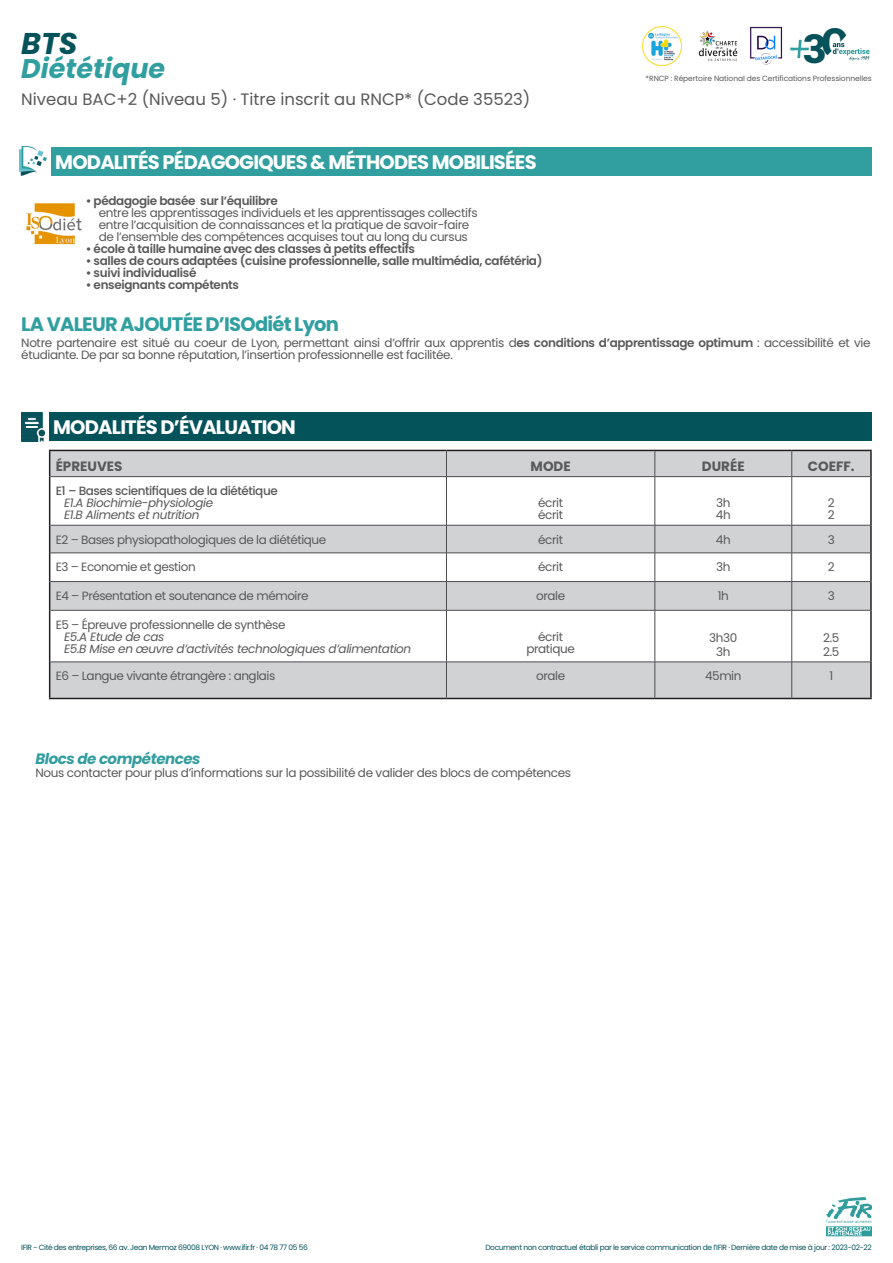
<style>
.page{position:relative;width:893px;height:1263px;background:#fff}
.page>*{position:absolute;margin:0;border:0;box-sizing:border-box;transform-origin:0 0}
.t1{font:900 40.2px "Roboto";color:#05525b}
.t2{font:italic 700 30px "Poppins";color:#04525a}
.t3{font:italic 700 27px "Poppins";color:#319f9f}
.t4{font:700 19.5px "Poppins";letter-spacing:-.04em;color:#fff}
.t5{font:700 19.5px "Poppins";letter-spacing:-.04em;color:#319f9f}
.t6{font:16.5px "Poppins";color:#595959}
.t7{font:italic 700 15px "Poppins";letter-spacing:-.03em;color:#339d9f}
.t8{font:700 13.5px "Poppins";color:#595959}
.t9{font:12px/12px "Poppins";letter-spacing:-.03em;color:#595959}
.t10{font:600 12px "Poppins";letter-spacing:-.03em;color:#595959}
.t11{font:italic 12px "Poppins";letter-spacing:-.03em;color:#595959}
.t12{font:500 12px "Poppins";letter-spacing:-.035em;color:#595959}
.t13{font:7.5px "Poppins";letter-spacing:-.05em;color:#04525a}
.t14{font:7.5px "Poppins";letter-spacing:-.01em;color:#595959}
.s1{font-weight:600}
</style>
<div class="page">
<img style="left:827px;top:1197px;width:45px;height:40px">
<svg style="left:833px;top:43px;width:36px;height:18px"></svg>
<svg style="left:790px;top:40px;width:19px;height:18px"></svg>
<img style="left:698px;top:30px;width:40px;height:31px">
<img style="left:643px;top:27px;width:38px;height:38px">
<img style="left:750px;top:27px;width:33px;height:38px">
<div style="left:52px;top:147px;width:820px;height:28px;background:#319f9f"></div>
<img style="left:20px;top:147px;width:27px;height:28px">
<div style="left:50px;top:412px;width:822px;height:29px;background:#04525a"></div>
<img style="left:21px;top:412px;width:23px;height:29px">
<svg style="left:50px;top:451px;width:820px;height:247px"></svg>
<hr style="left:49px;top:450px;width:397px;height:1px;background:#231f20">
<svg style="left:49px;top:451px;width:1px;height:26px"></svg>
<hr style="left:446px;top:450px;width:209px;height:1px;background:#231f20">
<hr style="left:655px;top:450px;width:137px;height:1px;background:#231f20">
<hr style="left:792px;top:450px;width:80px;height:1px;background:#231f20">
<hr style="left:870px;top:451px;width:2px;height:26px;background:#231f20">
<hr style="left:49px;top:477px;width:1px;height:48px;background:#231f20">
<hr style="left:870px;top:477px;width:2px;height:48px;background:#231f20">
<hr style="left:870px;top:525px;width:2px;height:28px;background:#231f20">
<hr style="left:870px;top:553px;width:2px;height:29px;background:#231f20">
<svg style="left:49px;top:525px;width:1px;height:85px"></svg>
<hr style="left:870px;top:582px;width:2px;height:28px;background:#231f20">
<hr style="left:49px;top:610px;width:1px;height:52px;background:#231f20">
<hr style="left:870px;top:610px;width:2px;height:52px;background:#231f20">
<hr style="left:49px;top:662px;width:1px;height:36px;background:#231f20">
<hr style="left:870px;top:662px;width:2px;height:36px;background:#231f20">
<hr style="left:49px;top:698px;width:397px;height:1px;background:#231f20">
<hr style="left:446px;top:698px;width:209px;height:1px;background:#231f20">
<hr style="left:655px;top:698px;width:137px;height:1px;background:#231f20">
<hr style="left:792px;top:698px;width:80px;height:1px;background:#231f20">
<svg style="left:446px;top:451px;width:1px;height:25px"></svg>
<svg style="left:655px;top:451px;width:1px;height:25px"></svg>
<svg style="left:791px;top:451px;width:1px;height:25px"></svg>
<hr style="left:50px;top:476px;width:396px;height:1px;background:#4b4c4d">
<hr style="left:446px;top:476px;width:209px;height:1px;background:#4b4c4d">
<hr style="left:446px;top:477px;width:1px;height:48px;background:#4b4c4d">
<hr style="left:655px;top:476px;width:137px;height:1px;background:#4b4c4d">
<hr style="left:655px;top:477px;width:1px;height:48px;background:#4b4c4d">
<hr style="left:792px;top:476px;width:78px;height:1px;background:#4b4c4d">
<hr style="left:791px;top:477px;width:1px;height:48px;background:#4b4c4d">
<hr style="left:50px;top:525px;width:396px;height:1px;background:#4b4c4d">
<hr style="left:446px;top:525px;width:209px;height:1px;background:#4b4c4d">
<hr style="left:655px;top:525px;width:137px;height:1px;background:#4b4c4d">
<hr style="left:792px;top:525px;width:78px;height:1px;background:#4b4c4d">
<hr style="left:50px;top:553px;width:396px;height:1px;background:#4b4c4d">
<hr style="left:446px;top:553px;width:209px;height:1px;background:#4b4c4d">
<hr style="left:655px;top:553px;width:137px;height:1px;background:#4b4c4d">
<hr style="left:792px;top:553px;width:78px;height:1px;background:#4b4c4d">
<hr style="left:50px;top:581px;width:396px;height:1px;background:#4b4c4d">
<hr style="left:446px;top:581px;width:209px;height:1px;background:#4b4c4d">
<svg style="left:446px;top:525px;width:1px;height:85px"></svg>
<hr style="left:655px;top:581px;width:137px;height:1px;background:#4b4c4d">
<svg style="left:655px;top:525px;width:1px;height:85px"></svg>
<hr style="left:792px;top:581px;width:78px;height:1px;background:#4b4c4d">
<svg style="left:791px;top:525px;width:1px;height:85px"></svg>
<hr style="left:50px;top:610px;width:396px;height:1px;background:#4b4c4d">
<hr style="left:446px;top:610px;width:209px;height:1px;background:#4b4c4d">
<hr style="left:446px;top:610px;width:1px;height:52px;background:#4b4c4d">
<hr style="left:655px;top:610px;width:137px;height:1px;background:#4b4c4d">
<hr style="left:655px;top:610px;width:1px;height:52px;background:#4b4c4d">
<hr style="left:792px;top:610px;width:78px;height:1px;background:#4b4c4d">
<hr style="left:791px;top:610px;width:1px;height:52px;background:#4b4c4d">
<hr style="left:50px;top:662px;width:396px;height:1px;background:#4b4c4d">
<hr style="left:446px;top:662px;width:209px;height:1px;background:#4b4c4d">
<hr style="left:446px;top:662px;width:1px;height:36px;background:#4b4c4d">
<hr style="left:655px;top:662px;width:137px;height:1px;background:#4b4c4d">
<hr style="left:655px;top:662px;width:1px;height:36px;background:#4b4c4d">
<hr style="left:792px;top:662px;width:78px;height:1px;background:#4b4c4d">
<hr style="left:791px;top:662px;width:1px;height:36px;background:#4b4c4d">
<img style="left:26px;top:203px;width:56px;height:42px">
<h2 class="t2" style="left:21px;top:26px;width:58px">BTS</h2>
<h3 class="t3" style="left:21px;top:53px;width:145px">Diététique</h3>
<h3 class="t6" style="left:21px;top:89px;width:511px">Niveau BAC+2 (Niveau 5) · Titre inscrit au RNCP* (Code 35523)</h3>
<h1 class="t1" style="left:803px;top:17px;width:47px">3O</h1>
<p class="t14" style="left:646px;top:74px;width:228px">*RNCP : Répertoire National des Certifications Professionnelles</p>
<p class="t4" style="left:55px;top:151px;width:483px">MODALITÉS PÉDAGOGIQUES &amp; MÉTHODES MOBILISÉES</p>
<p class="t10" style="left:86px;top:193px;width:194px">• pédagogie basée sur l’équilibre</p>
<p class="t9" style="left:99px;top:206px;width:380px">entre les apprentissages individuels et les apprentissages collectifs</p>
<p class="t9" style="left:99px;top:218px;width:372px">entre l’acquisition de connaissances et la pratique de savoir-faire</p>
<p class="t9" style="left:99px;top:230px;width:371px">de l’ensemble des compétences acquises tout au long du cursus</p>
<p class="t10" style="left:86px;top:241px;width:331px">• école à taille humaine avec des classes à petits effectifs</p>
<p class="t10" style="left:86px;top:253px;width:458px">• salles de cours adaptées (cuisine professionnelle, salle multimédia, cafétéria)</p>
<p class="t10" style="left:86px;top:265px;width:112px">• suivi individualisé</p>
<p class="t10" style="left:86px;top:277px;width:155px">• enseignants compétents</p>
<p class="t5" style="left:21px;top:313px;width:319px">LA VALEUR AJOUTÉE D’ISOdiét Lyon</p>
<p class="t9" style="left:21px;top:337px;width:851px">Notre partenaire est situé au coeur de Lyon, permettant ainsi d’offrir aux apprentis d<span class="s1">es conditions d’apprentissage optimum</span> : accessibilité et vie étudiante. De par sa bonne réputation, l’insertion professionnelle est facilitée.</p>
<p class="t4" style="left:53px;top:416px;width:244px">MODALITÉS D’ÉVALUATION</p>
<p class="t8" style="left:56px;top:458px;width:68px">ÉPREUVES</p>
<p class="t8" style="left:531px;top:458px;width:42px">MODE</p>
<p class="t8" style="left:702px;top:458px;width:44px">DURÉE</p>
<p class="t8" style="left:808px;top:458px;width:48px">COEFF.</p>
<p class="t12" style="left:56px;top:484px;width:224px">E1 – Bases scientifiques de la diététique</p>
<p class="t11" style="left:64px;top:496px;width:151px">E1.A Biochimie-physiologie</p>
<p class="t11" style="left:64px;top:508px;width:137px">E1.B Aliments et nutrition</p>
<p class="t9" style="left:538px;top:497px;width:26px">écrit</p>
<p class="t9" style="left:538px;top:509px;width:26px">écrit</p>
<p class="t9" style="left:716px;top:497px;width:16px">3h</p>
<p class="t9" style="left:716px;top:509px;width:16px">4h</p>
<p class="t9" style="left:828px;top:497px;width:8px">2</p>
<p class="t9" style="left:828px;top:509px;width:8px">2</p>
<p class="t9" style="left:56px;top:534px;width:272px">E2 – Bases physiopathologiques de la diététique</p>
<p class="t9" style="left:538px;top:534px;width:26px">écrit</p>
<p class="t9" style="left:716px;top:534px;width:16px">4h</p>
<p class="t9" style="left:828px;top:534px;width:9px">3</p>
<p class="t9" style="left:56px;top:561px;width:142px">E3 – Economie et gestion</p>
<p class="t9" style="left:538px;top:561px;width:26px">écrit</p>
<p class="t9" style="left:716px;top:561px;width:16px">3h</p>
<p class="t9" style="left:828px;top:561px;width:8px">2</p>
<p class="t9" style="left:56px;top:590px;width:254px">E4 – Présentation et soutenance de mémoire</p>
<p class="t9" style="left:536px;top:590px;width:30px">orale</p>
<p class="t9" style="left:718px;top:590px;width:13px">1h</p>
<p class="t9" style="left:828px;top:590px;width:9px">3</p>
<p class="t9" style="left:56px;top:619px;width:231px">E5 – Épreuve professionnelle de synthèse</p>
<p class="t11" style="left:64px;top:630px;width:102px">E5.A Etude de cas</p>
<p class="t11" style="left:64px;top:642px;width:349px">E5.B Mise en œuvre d’activités technologiques d’alimentation</p>
<p class="t9" style="left:538px;top:631px;width:26px">écrit</p>
<p class="t9" style="left:526px;top:643px;width:50px">pratique</p>
<p class="t9" style="left:709px;top:632px;width:30px">3h30</p>
<p class="t9" style="left:716px;top:646px;width:16px">3h</p>
<p class="t9" style="left:823px;top:632px;width:18px">2.5</p>
<p class="t9" style="left:823px;top:646px;width:18px">2.5</p>
<p class="t9" style="left:56px;top:670px;width:221px">E6 – Langue vivante étrangère : anglais</p>
<p class="t9" style="left:536px;top:670px;width:30px">orale</p>
<p class="t9" style="left:705px;top:670px;width:38px">45min</p>
<p class="t9" style="left:829px;top:670px;width:5px">1</p>
<p class="t7" style="left:35px;top:750px;width:167px">Blocs de compétences</p>
<p class="t9" style="left:35px;top:767px;width:537px">Nous contacter pour plus d’informations sur la possibilité de valider des blocs de compétences</p>
<p class="t13" style="left:21px;top:1242px;width:288px">IFIR - Cité des entreprises, 66 av. Jean Mermoz 69008 LYON · www.ifir.fr · 04 78 77 05 56</p>
<p class="t13" style="left:485px;top:1242px;width:388px">Document non contractuel établi par le service communication de l’IFIR · Dernière date de mise à jour : 2023-02-22</p>
</div>
